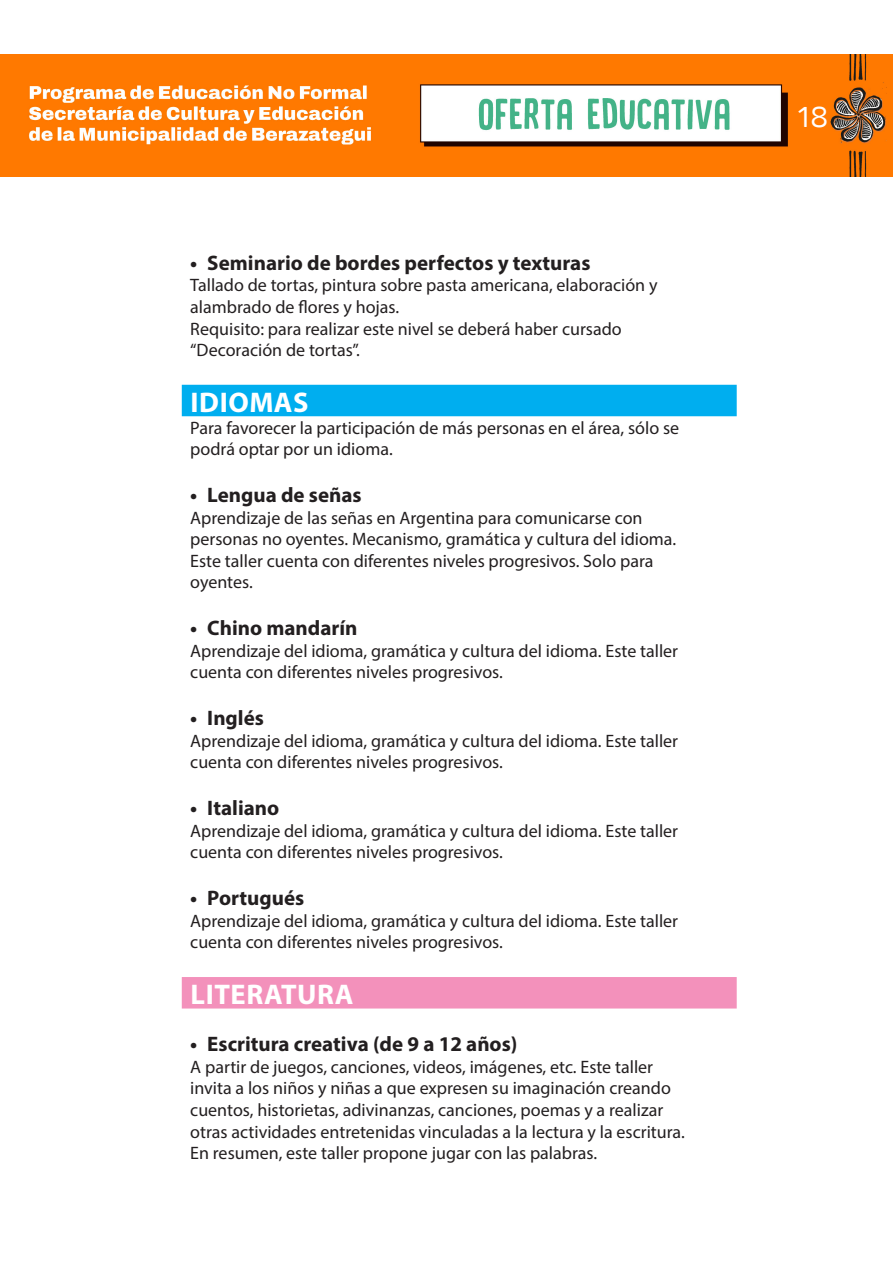
<style>
.page{position:relative;width:893px;height:1263px;background:#fff}
.page>*{position:absolute;margin:0;border:0;box-sizing:border-box;transform-origin:0 0}
.Titulo_-_Copia{font:700 28.5px "Myriad Pro";letter-spacing:.02em;color:#fff}
.Titulo{font:700 28.5px "Myriad Pro";letter-spacing:.02em;color:#fff}
.t1{font:28.5px "Amsi Pro";color:#fff}
.t2{font:700 21px "Myriad Pro";color:#231f20}
.t3{font:18px/21.6px "Myriad Pro";color:#231f20}
</style>
<div class="page">
<img style="left:0;top:54px;width:892px;height:123px">
<div style="left:182px;top:385px;width:555px;height:31px;background:#00aeef"></div>
<div style="left:182px;top:977px;width:555px;height:31px;background:#f391bb"></div>
<p class="t2" style="left:190px;top:249px;width:402px">• Seminario de bordes perfectos y texturas</p>
<p class="t3" style="left:190px;top:274px;width:469px">Tallado de tortas, pintura sobre pasta americana, elaboración y alambrado de flores y hojas.</p>
<p class="t3" style="left:190px;top:317px;width:433px">Requisito: para realizar este nivel se deberá haber cursado “Decoración de tortas”.</p>
<p class="Titulo" style="left:191px;top:384px;width:120px">IDIOMAS</p>
<p class="t3" style="left:190px;top:416px;width:490px">Para favorecer la participación de más personas en el área, sólo se podrá optar por un idioma.</p>
<p class="t2" style="left:190px;top:481px;width:173px">• Lengua de señas</p>
<p class="t3" style="left:190px;top:506px;width:488px">Aprendizaje de las señas en Argentina para comunicarse con personas no oyentes. Mecanismo, gramática y cultura del idioma.<br>Este taller cuenta con diferentes niveles progresivos. Solo para oyentes.</p>
<p class="t2" style="left:190px;top:614px;width:169px">• Chino mandarín</p>
<p class="t3" style="left:190px;top:640px;width:489px">Aprendizaje del idioma, gramática y cultura del idioma. Este taller cuenta con diferentes niveles progresivos.</p>
<p class="t2" style="left:190px;top:704px;width:75px">• Inglés</p>
<p class="t3" style="left:190px;top:730px;width:489px">Aprendizaje del idioma, gramática y cultura del idioma. Este taller cuenta con diferentes niveles progresivos.</p>
<p class="t2" style="left:190px;top:794px;width:90px">• Italiano</p>
<p class="t3" style="left:190px;top:820px;width:489px">Aprendizaje del idioma, gramática y cultura del idioma. Este taller cuenta con diferentes niveles progresivos.</p>
<p class="t2" style="left:190px;top:884px;width:115px">• Portugués</p>
<p class="t3" style="left:190px;top:910px;width:489px">Aprendizaje del idioma, gramática y cultura del idioma. Este taller cuenta con diferentes niveles progresivos.</p>
<p class="Titulo_-_Copia" style="left:191px;top:976px;width:165px">LITERATURA</p>
<p class="t2" style="left:190px;top:1030px;width:329px">• Escritura creativa (de 9 a 12 años)</p>
<p class="t3" style="left:190px;top:1055px;width:496px">A partir de juegos, canciones, videos, imágenes, etc. Este taller invita a los niños y niñas a que expresen su imaginación creando cuentos, historietas, adivinanzas, canciones, poemas y a realizar otras actividades entretenidas vinculadas a la lectura y la escritura.<br>En resumen, este taller propone jugar con las palabras.</p>
<h1 class="t1" style="left:797px;top:97px;width:32px">18</h1>
</div>
